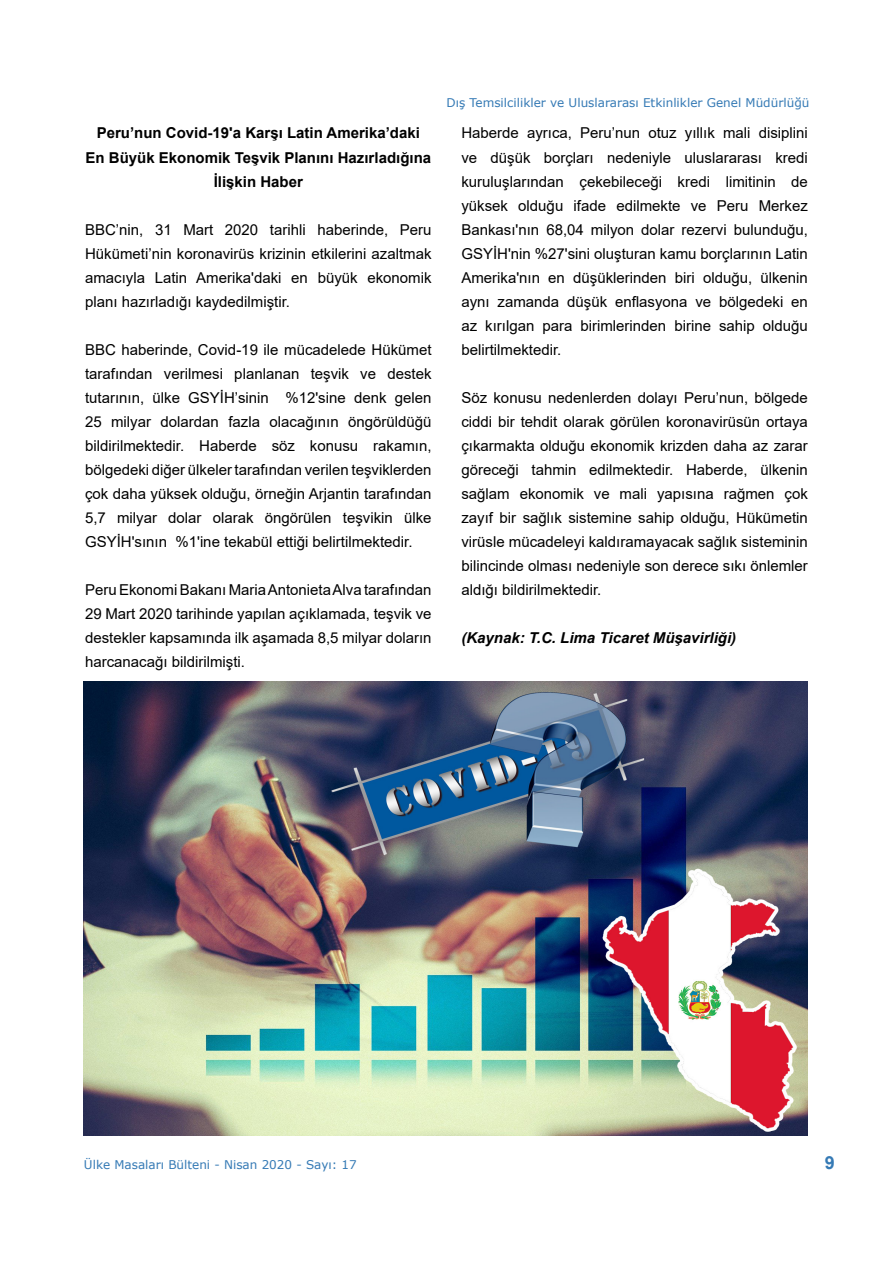
<style>
.page{position:relative;width:893px;height:1263px;background:#fff}
.page>*{position:absolute;margin:0;border:0;box-sizing:border-box;transform-origin:0 0}
.t1{font:700 18px "Arial";color:#357ab5}
.t2{font:15px/24px "Arial";color:#000;text-align:justify}
.t3{font:700 15px/24px "Arial";color:#000;text-align:center}
.t4{font:italic 700 15px "Arial";color:#000}
.t5{font:12px "Verdana";color:#357ab5}
</style>
<div class="page">
<img style="left:84px;top:681px;width:724px;height:454px">
<p class="t3" style="left:85px;top:121px;width:347px">Peru’nun Covid-19'a Karşı Latin Amerika’daki<br>En Büyük Ekonomik Teşvik Planını Hazırladığına<br>İlişkin Haber</p>
<p class="t2" style="left:85px;top:217px;width:348px">BBC’nin, 31 Mart 2020 tarihli haberinde, Peru Hükümeti’nin koronavirüs krizinin etkilerini azaltmak amacıyla Latin Amerika'daki en büyük ekonomik planı hazırladığı kaydedilmiştir.</p>
<p class="t2" style="left:85px;top:337px;width:348px">BBC haberinde, Covid-19 ile mücadelede Hükümet tarafından verilmesi planlanan teşvik ve destek tutarının, ülke GSYİH’sinin %12'sine denk gelen 25 milyar dolardan fazla olacağının öngörüldüğü bildirilmektedir. Haberde söz konusu rakamın, bölgedeki diğer ülkeler tarafından verilen teşviklerden çok daha yüksek olduğu, örneğin Arjantin tarafından 5,7 milyar dolar olarak öngörülen teşvikin ülke GSYİH'sının %1'ine tekabül ettiği belirtilmektedir.</p>
<p class="t2" style="left:85px;top:577px;width:348px">Peru Ekonomi Bakanı Maria Antonieta Alva tarafından 29 Mart 2020 tarihinde yapılan açıklamada, teşvik ve destekler kapsamında ilk aşamada 8,5 milyar doların harcanacağı bildirilmişti.</p>
<p class="t5" style="left:446px;top:94px;width:364px">Dış Temsilcilikler ve Uluslararası Etkinlikler Genel Müdürlüğü</p>
<p class="t2" style="left:461px;top:121px;width:348px">Haberde ayrıca, Peru’nun otuz yıllık mali disiplini ve düşük borçları nedeniyle uluslararası kredi kuruluşlarından çekebileceği kredi limitinin de yüksek olduğu ifade edilmekte ve Peru Merkez Bankası'nın 68,04 milyon dolar rezervi bulunduğu, GSYİH'nin %27'sini oluşturan kamu borçlarının Latin Amerika'nın en düşüklerinden biri olduğu, ülkenin aynı zamanda düşük enflasyona ve bölgedeki en az kırılgan para birimlerinden birine sahip olduğu belirtilmektedir.</p>
<p class="t2" style="left:461px;top:385px;width:348px">Söz konusu nedenlerden dolayı Peru’nun, bölgede ciddi bir tehdit olarak görülen koronavirüsün ortaya çıkarmakta olduğu ekonomik krizden daha az zarar göreceği tahmin edilmektedir. Haberde, ülkenin sağlam ekonomik ve mali yapısına rağmen çok zayıf bir sağlık sistemine sahip olduğu, Hükümetin virüsle mücadeleyi kaldıramayacak sağlık sisteminin bilincinde olması nedeniyle son derece sıkı önlemler aldığı bildirilmektedir.</p>
<p class="t4" style="left:461px;top:627px;width:276px">(Kaynak: T.C. Lima Ticaret Müşavirliği)</p>
<p class="t5" style="left:84px;top:1156px;width:274px">Ülke Masaları Bülteni - Nisan 2020 - Sayı: 17</p>
<p class="t1" style="left:825px;top:1150px;width:12px">9</p>
</div>
